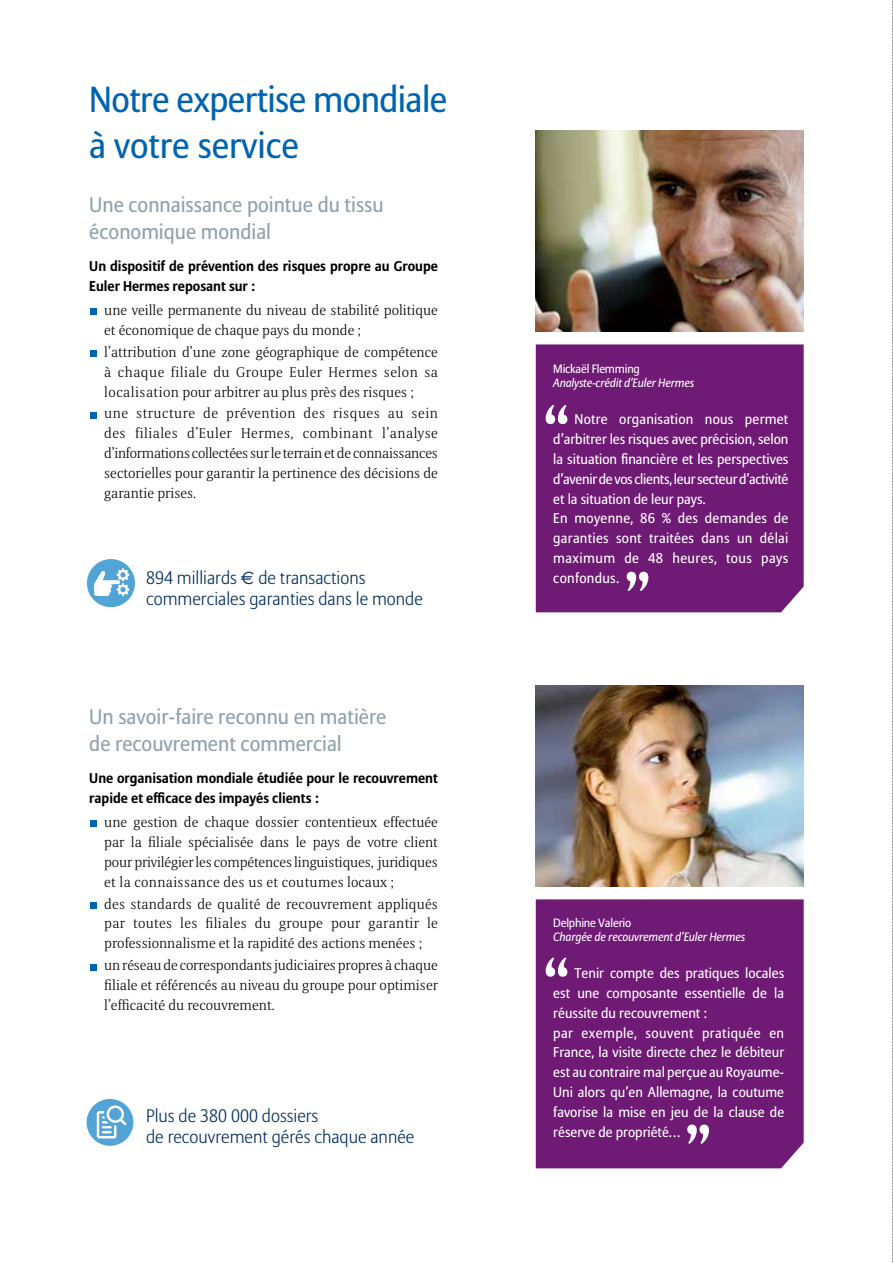
<style>
.page{position:relative;width:893px;height:1263px;background:#fff}
.page>*{position:absolute;margin:0;border:0;box-sizing:border-box;transform-origin:0 0}
.t1{font:700 58.2px "Allianz Serif";color:#fff}
.t2{font:36px/45.8px "Allianz Sans";letter-spacing:-.015em;color:#0063af}
.t3{font:21px/27px "Allianz Sans";color:#90a1ac}
.t4{font:300 18px/21px "Allianz Sans";color:#002c59}
.t5{font:300 14.1px/19.8px "Allianz Serif";color:#000;text-align:justify}
.t6{font:14.1px/19.8px "Allianz Sans";color:#fff}
.t7{font:700 14.1px/19.8px "Allianz Sans";color:#000}
.t8{font:italic 12px "Allianz Sans";letter-spacing:-.015em;color:#fff}
.t9{font:12px "Allianz Sans";letter-spacing:-.015em;color:#fff}
.s1{font-family:"Euro Sans";font-weight:400}
</style>
<div class="page">
<div style="left:536px;top:344px;width:268px;height:268px;background:#6f1a74"></div>
<div style="left:536px;top:899px;width:268px;height:269px;background:#6f1a74"></div>
<svg style="left:892px;top:0;width:1px;height:1263px"></svg>
<svg style="left:91px;top:309px;width:6px;height:6px"></svg>
<div style="left:91px;top:350px;width:6px;height:7px;background:#0063af"></div>
<svg style="left:91px;top:412px;width:6px;height:6px"></svg>
<svg style="left:91px;top:821px;width:6px;height:6px"></svg>
<svg style="left:91px;top:902px;width:6px;height:6px"></svg>
<svg style="left:91px;top:964px;width:6px;height:6px"></svg>
<img style="left:536px;top:130px;width:268px;height:201px">
<img style="left:536px;top:685px;width:268px;height:202px">
<svg style="left:87px;top:1099px;width:46px;height:47px"></svg>
<svg style="left:87px;top:559px;width:48px;height:49px"></svg>
<h2 class="t2" style="left:89px;top:79px;width:360px">Notre expertise mondiale à votre service</h2>
<h3 class="t3" style="left:89px;top:192px;width:296px">Une connaissance pointue du tissu économique mondial</h3>
<p class="t7" style="left:89px;top:257px;width:350px">Un dispositif de prévention des risques propre au Groupe<br>Euler Hermes reposant sur :</p>
<p class="t5" style="left:104px;top:301px;width:335px">une veille permanente du niveau de stabilité politique et économique de chaque pays du monde ;</p>
<p class="t5" style="left:104px;top:343px;width:335px">l’attribution d’une zone géographique de compétence à chaque filiale du Groupe Euler Hermes selon sa localisation pour arbitrer au plus près des risques ;</p>
<p class="t5" style="left:104px;top:404px;width:335px">une structure de prévention des risques au sein des filiales d’Euler Hermes, combinant l’analyse d’informations collectées surle terrainetde connaissances sectorielles pour garantir la pertinence des décisions de garantie prises.</p>
<p class="t4" style="left:146px;top:567px;width:278px">894 milliards <span class="s1">E</span> de transactions commerciales garanties dans le monde</p>
<h3 class="t3" style="left:89px;top:704px;width:299px">Un savoir-faire reconnu en matière de recouvrement commercial</h3>
<p class="t7" style="left:89px;top:769px;width:350px">Une organisation mondiale étudiée pour le recouvrement rapide et efficace des impayés clients :</p>
<p class="t5" style="left:104px;top:813px;width:335px">une gestion de chaque dossier contentieux effectuée par la filiale spécialisée dans le pays de votre client pourprivilégierles compétences linguistiques, juridiques et la connaissance des us et coutumes locaux ;</p>
<p class="t5" style="left:104px;top:894px;width:335px">des standards de qualité de recouvrement appliqués par toutes les filiales du groupe pour garantir le professionnalisme et la rapidité des actions menées ;</p>
<p class="t5" style="left:104px;top:956px;width:335px">unréseaude correspondants judiciairespropres à chaque filiale et référencés au niveau du groupe pour optimiser l’efficacité du recouvrement.</p>
<p class="t4" style="left:146px;top:1106px;width:270px">Plus de 380 000 dossiers<br>de recouvrement gérés chaque année</p>
<p class="t9" style="left:553px;top:361px;width:88px">Mickaël Flemming</p>
<p class="t8" style="left:553px;top:376px;width:142px">Analyste-crédit d’Euler Hermes</p>
<p class="t6" style="left:553px;top:410px;width:237px;text-indent:21px">Notre organisation nous permet d’arbitrer les risques avec précision, selon la situation financière et les perspectives d’avenir de vos clients, leur secteur d’activité et la situation de leur pays.<br>En moyenne, 86 % des demandes de garanties sont traitées dans un délai maximum de 48 heures, tous pays confondus.</p>
<h1 class="t1" style="left:542px;top:394px;width:31px">“</h1>
<h1 class="t1" style="left:623px;top:561px;width:31px">”</h1>
<p class="t9" style="left:553px;top:915px;width:80px">Delphine Valerio</p>
<p class="t8" style="left:553px;top:930px;width:193px">Chargée de recouvrement d’Euler Hermes</p>
<p class="t6" style="left:553px;top:964px;width:232px;text-indent:21px">Tenir compte des pratiques locales est une composante essentielle de la réussite du recouvrement :<br>par exemple, souvent pratiquée en France, la visite directe chez le débiteur est au contraire mal perçue au Royaume-Uni alors qu’en Allemagne, la coutume favorise la mise en jeu de la clause de réserve de propriété…</p>
<h1 class="t1" style="left:542px;top:946px;width:31px">“</h1>
<h1 class="t1" style="left:683px;top:1113px;width:31px">”</h1>
</div>
